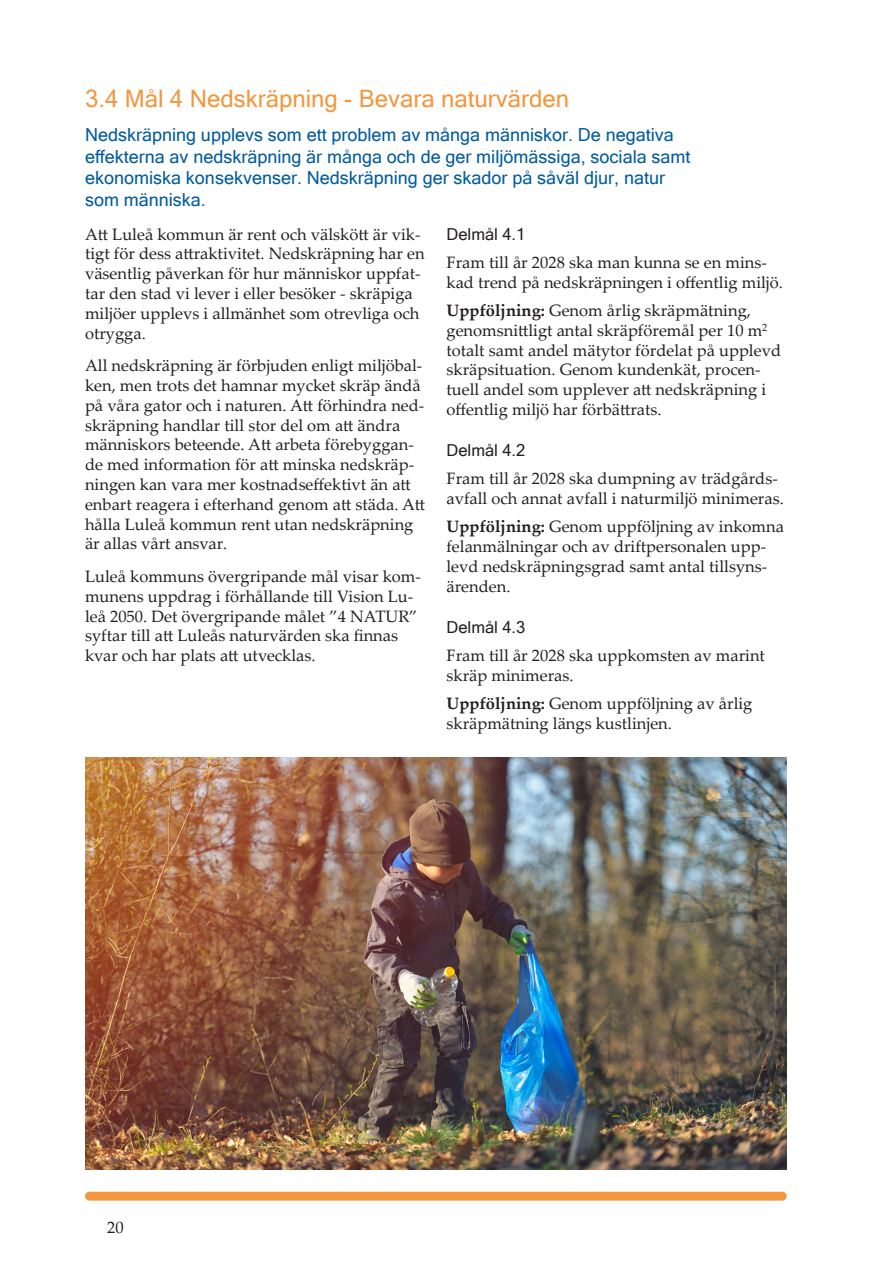
<style>
.page{position:relative;width:893px;height:1263px;background:#fff}
.page>*{position:absolute;margin:0;border:0;box-sizing:border-box;transform-origin:0 0}
.Rubrik_2{font:24px "Microsoft Sans Serif";color:#f4963d}
.t1{font:18px/21.6px "Microsoft Sans Serif";color:#015a9d}
.t2{font:16.5px/19.8px "Palatino Linotype";color:#231f20}
.t3{font:16.5px "Microsoft Sans Serif";color:#231f20}
.s1{font-weight:700}
</style>
<div class="page">
<div style="left:85px;top:1192px;width:702px;height:8px;background:#f4963d;border-radius:4px"></div>
<img style="left:85px;top:758px;width:702px;height:411px">
<p class="Rubrik_2" style="left:85px;top:83px;width:486px">3.4 Mål 4 Nedskräpning - Bevara naturvärden</p>
<p class="t1" style="left:85px;top:124px;width:607px">Nedskräpning upplevs som ett problem av många människor. De negativa effekterna av nedskräpning är många och de ger miljömässiga, sociala samt ekonomiska konsekvenser. Nedskräpning ger skador på såväl djur, natur som människa.</p>
<p class="t2" style="left:85px;top:223px;width:341px">Att Luleå kommun är rent och välskött är vik&shy;tigt för dess attraktivitet. Nedskräpning har en väsentlig påverkan för hur människor uppfat&shy;tar den stad vi lever i eller besöker - skräpiga miljöer upplevs i allmänhet som otrevliga och otrygga.</p>
<p class="t2" style="left:85px;top:355px;width:342px">All nedskräpning är förbjuden enligt miljöbal&shy;ken, men trots det hamnar mycket skräp ändå på våra gator och i naturen. Att förhindra ned&shy;skräpning handlar till stor del om att ändra människors beteende. Att arbeta förebyggan&shy;de med information för att minska nedskräp&shy;ningen kan vara mer kostnadseffektivt än att enbart reagera i efterhand genom att städa. Att hålla Luleå kommun rent utan nedskräpning är allas vårt ansvar.</p>
<p class="t2" style="left:85px;top:566px;width:337px">Luleå kommuns övergripande mål visar kom&shy;munens uppdrag i förhållande till Vision Lu&shy;leå 2050. Det övergripande målet ”4 NATUR” syftar till att Luleås naturvärden ska finnas kvar och har plats att utvecklas.</p>
<p class="t3" style="left:446px;top:223px;width:80px">Delmål 4.1</p>
<p class="t2" style="left:446px;top:252px;width:338px">Fram till år 2028 ska man kunna se en mins&shy;kad trend på nedskräpningen i offentlig miljö.</p>
<p class="t2" style="left:446px;top:300px;width:336px"><span class="s1">Uppföljning:</span> Genom årlig skräpmätning, genomsnittligt antal skräpföremål per 10 m<sup>2 </sup>totalt samt andel mätytor fördelat på upplevd skräpsituation. Genom kundenkät, procen&shy;tuell andel som upplever att nedskräpning i offentlig miljö har förbättrats.</p>
<p class="t3" style="left:446px;top:439px;width:80px">Delmål 4.2</p>
<p class="t2" style="left:446px;top:468px;width:339px">Fram till år 2028 ska dumpning av trädgårds&shy;avfall och annat avfall i naturmiljö minimeras.</p>
<p class="t2" style="left:446px;top:516px;width:339px"><span class="s1">Uppföljning:</span> Genom uppföljning av inkomna felanmälningar och av driftpersonalen upp&shy;levd nedskräpningsgrad samt antal tillsyns&shy;ärenden.</p>
<p class="t3" style="left:446px;top:616px;width:80px">Delmål 4.3</p>
<p class="t2" style="left:446px;top:645px;width:320px">Fram till år 2028 ska uppkomsten av marint skräp minimeras.</p>
<p class="t2" style="left:446px;top:693px;width:307px"><span class="s1">Uppföljning:</span> Genom uppföljning av årlig skräpmätning längs kustlinjen.</p>
<p class="t2" style="left:107px;top:1217px;width:18px">20</p>
</div>
